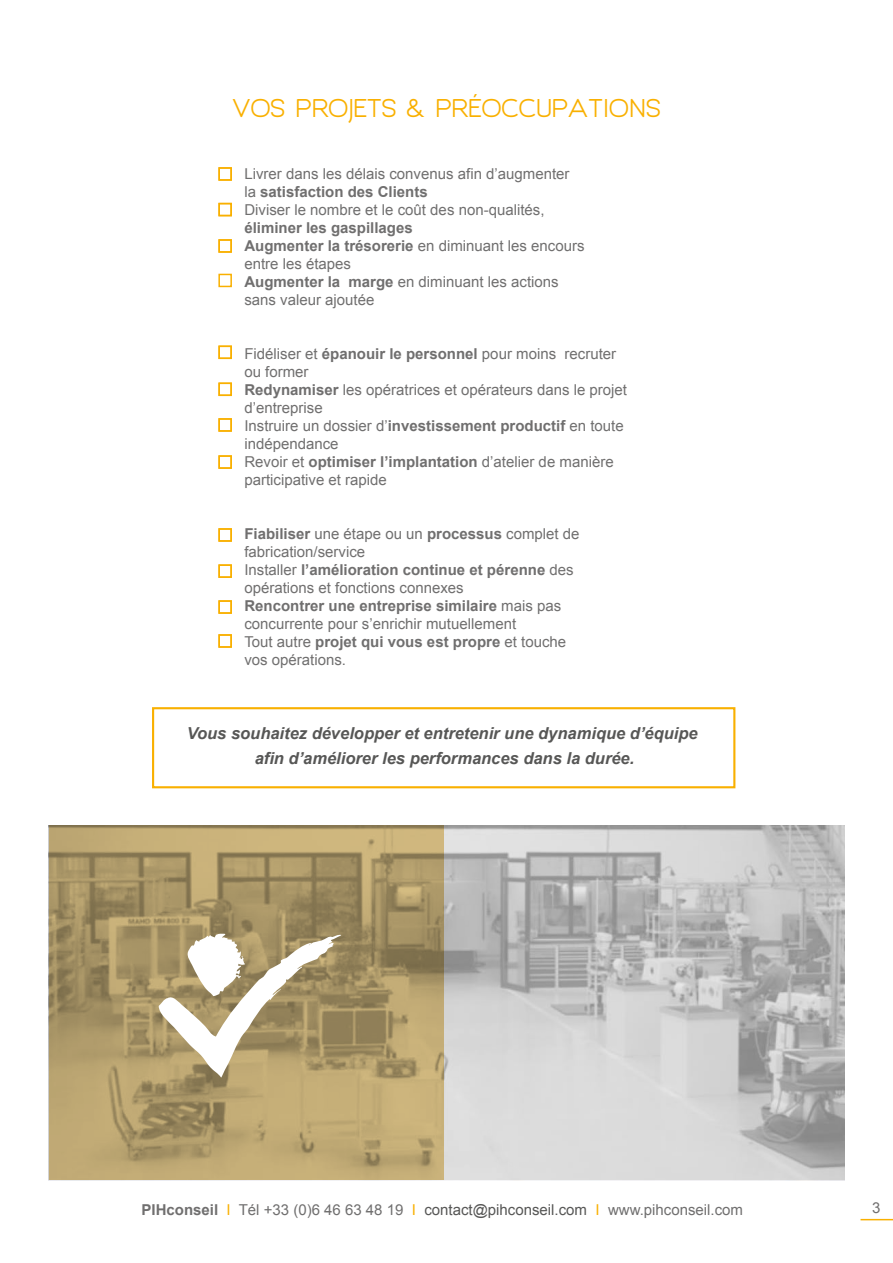
<style>
.page{position:relative;width:893px;height:1263px;background:#fff}
.page>*{position:absolute;margin:0;border:0;box-sizing:border-box;transform-origin:0 0}
.t1{font:24px "Giorgio";color:#f9b000}
.t2{font:italic 700 16.5px/24.6px "Arial";color:#575756;text-align:center}
.t3{font:15px/18px "Arial";color:#706f6f}
.s1{font-weight:700}
.s2{color:#f9b000}
.s3{color:#575756}
</style>
<div class="page">
<div style="left:218px;top:274px;width:14px;height:13px;border:2px solid #f9b000"></div>
<div style="left:218px;top:167px;width:14px;height:14px;border:2px solid #f9b000"></div>
<div style="left:218px;top:203px;width:14px;height:13px;border:2px solid #f9b000"></div>
<div style="left:218px;top:239px;width:14px;height:14px;border:2px solid #f9b000"></div>
<div style="left:218px;top:346px;width:14px;height:13px;border:2px solid #f9b000"></div>
<div style="left:218px;top:383px;width:14px;height:13px;border:2px solid #f9b000"></div>
<div style="left:218px;top:418px;width:14px;height:14px;border:2px solid #f9b000"></div>
<div style="left:218px;top:455px;width:14px;height:14px;border:2px solid #f9b000"></div>
<div style="left:218px;top:528px;width:14px;height:14px;border:2px solid #f9b000"></div>
<div style="left:218px;top:564px;width:14px;height:14px;border:2px solid #f9b000"></div>
<div style="left:218px;top:600px;width:14px;height:14px;border:2px solid #f9b000"></div>
<div style="left:218px;top:634px;width:14px;height:14px;border:2px solid #f9b000"></div>
<div style="left:152px;top:707px;width:583px;height:81px;border:2px solid #f9b000"></div>
<svg style="left:444px;top:825px;width:401px;height:355px;background:#c4c4c4"></svg>
<svg style="left:49px;top:825px;width:395px;height:355px;background:#af9b6a"></svg>
<svg style="left:159px;top:933px;width:182px;height:144px"></svg>
<hr style="left:860px;top:1219px;width:33px;height:1px;background:#f9b000">
<h1 class="t1" style="left:232px;top:93px;width:430px">VOS PROJETS &amp; PRÉOCCUPATIONS</h1>
<p class="t3" style="left:244px;top:165px;width:327px">Livrer dans les délais convenus afin d’augmenter la <span class="s1">satisfaction des Clients<br></span>Diviser le nombre et le coût des non-qualités,</p>
<p class="t3" style="left:244px;top:219px;width:342px"><span class="s1">éliminer les gaspillages<br>Augmenter la trésorerie</span> en diminuant les encours entre les étapes<br><span class="s1">Augmenter la marge</span> en diminuant les actions sans valeur ajoutée</p>
<p class="t3" style="left:244px;top:345px;width:384px">Fidéliser et <span class="s1">épanouir le personnel</span> pour moins recruter ou former<br><span class="s1">Redynamiser</span> les opératrices et opérateurs dans le projet d’entreprise<br>Instruire un dossier d’<span class="s1">investissement productif</span> en toute indépendance<br>Revoir et <span class="s1">optimiser l’implantation</span> d’atelier de manière participative et rapide</p>
<p class="t3" style="left:244px;top:525px;width:337px"><span class="s1">Fiabiliser</span> une étape ou un <span class="s1">processus</span> complet de fabrication/service<br>Installer <span class="s1">l’amélioration continue et pérenne</span> des opérations et fonctions connexes<br><span class="s1">Rencontrer une entreprise similaire</span> mais pas concurrente pour s’enrichir mutuellement<br>Tout autre <span class="s1">projet qui vous est propre</span> et touche vos opérations.</p>
<p class="t2" style="left:187px;top:722px;width:513px">Vous souhaitez développer et entretenir une dynamique d’équipe afin d’améliorer les performances dans la durée.</p>
<p class="t3" style="left:142px;top:1201px;width:603px"><span class="s1">PIHconseil</span> <span class="s2">I</span> Tél +33 (0)6 46 63 48 19 <span class="s2">I</span> <span class="s3">contact@pihconseil.com</span> <span class="s2">I</span> www.pihconseil.com</p>
<p class="t3" style="left:872px;top:1199px;width:10px">3</p>
</div>
